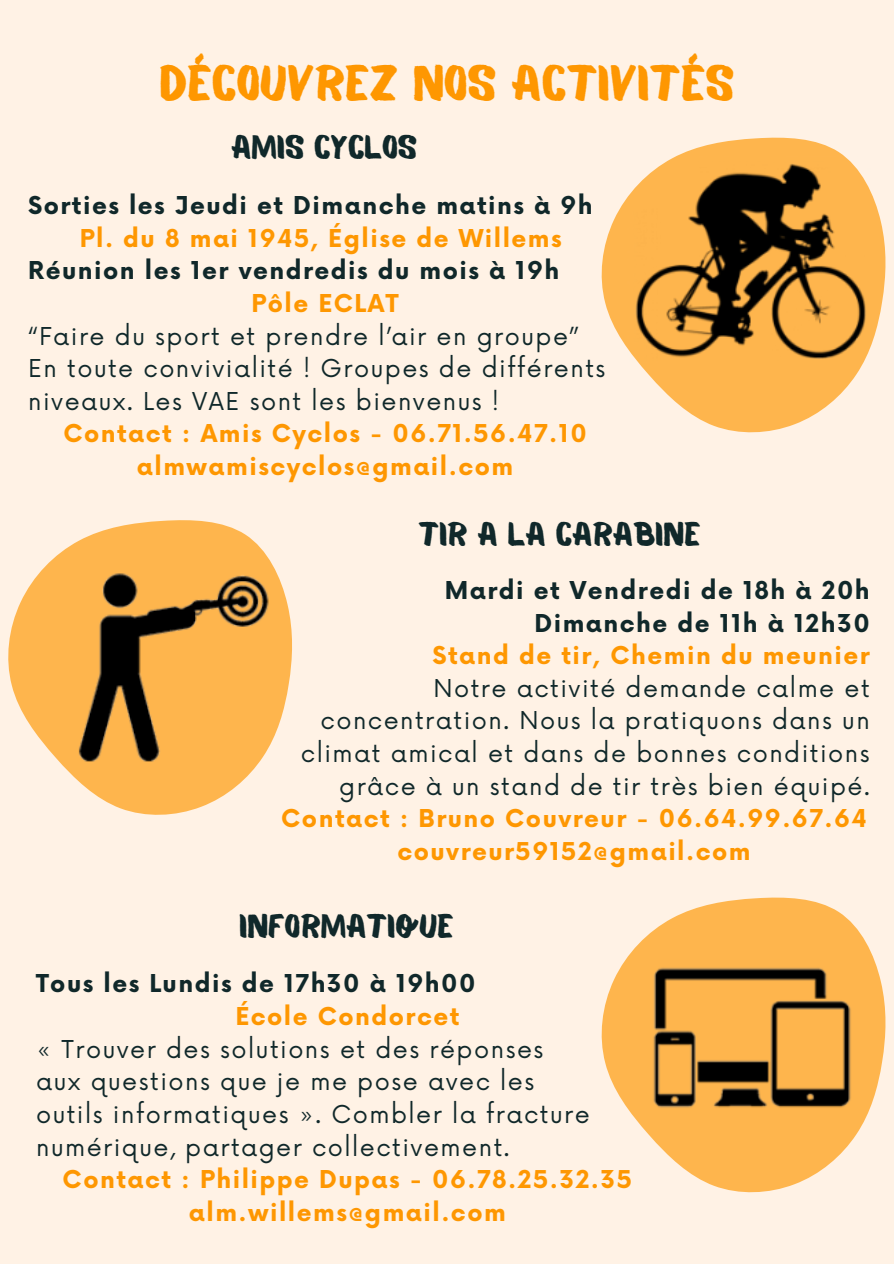
<style>
.page{position:relative;width:894px;height:1264px;background:#fff}
.page>*{position:absolute;margin:0;border:0;box-sizing:border-box;transform-origin:0 0}
.t1{font:49.5px "Balmy";color:#fe9701}
.t2{font:33px "Balmy";color:#10282a}
.t3{font:24px/32.7px "Now";letter-spacing:.06em;color:#10282a}
.t4{font:700 24px "Now";letter-spacing:.06em;color:#fe9701}
.t5{font:700 24px "Now";letter-spacing:.06em;color:#10282a}
</style>
<div class="page">
<div style="left:0;top:0;width:893px;height:1263px;background:#fff2e5"></div>
<svg style="left:8px;top:520px;width:266px;height:295px;fill:#feb54d"></svg>
<img style="left:40px;top:568px;width:252px;height:199px">
<svg style="left:601px;top:897px;width:285px;height:295px;fill:#feb54d"></svg>
<img style="left:643px;top:958px;width:215px;height:161px">
<svg style="left:601px;top:137px;width:263px;height:296px;fill:#feb54d"></svg>
<img style="left:613px;top:156px;width:273px;height:206px">
<p class="t1" style="left:159px;top:64px;width:576px">DÉCOUVREZ NOS ACTIVITÉS</p>
<p class="t2" style="left:231px;top:134px;width:187px">AMIS CYCLOS</p>
<p class="t5" style="left:28px;top:192px;width:566px">Sorties les Jeudi et Dimanche matins à 9h</p>
<p class="t4" style="left:80px;top:225px;width:483px">Pl. du 8 mai 1945, Église de Willems</p>
<p class="t5" style="left:28px;top:258px;width:532px">Réunion les 1er vendredis du mois à 19h</p>
<p class="t4" style="left:251px;top:290px;width:149px">Pôle ECLAT</p>
<p class="t3" style="left:28px;top:321px;width:552px">“Faire du sport et prendre l’air en groupe”</p>
<h2 class="t3" style="left:28px;top:353px;width:578px">En toute convivialité ! Groupes de différents niveaux. Les VAE sont les bienvenus !</h2>
<p class="t4" style="left:63px;top:421px;width:525px">Contact : Amis Cyclos - 06.71.56.47.10</p>
<p class="t4" style="left:137px;top:453px;width:377px">almwamiscyclos@gmail.com</p>
<p class="t2" style="left:418px;top:521px;width:284px">TIR A LA CARABINE</p>
<h2 class="t5" style="left:444px;top:577px;width:426px">Mardi et Vendredi de 18h à 20h</h2>
<p class="t5" style="left:534px;top:610px;width:337px">Dimanche de 11h à 12h30</p>
<p class="t4" style="left:432px;top:642px;width:438px">Stand de tir, Chemin du meunier</p>
<p class="t3" style="left:301px;top:673px;width:570px;text-align:right">Notre activité demande calme et concentration. Nous la pratiquons dans un climat amical et dans de bonnes conditions grâce à un stand de tir très bien équipé.</p>
<p class="t4" style="left:281px;top:805px;width:587px">Contact : Bruno Couvreur - 06.64.99.67.64</p>
<p class="t4" style="left:397px;top:838px;width:354px">couvreur59152@gmail.com</p>
<p class="t2" style="left:239px;top:912px;width:216px">INFORMATIQUE</p>
<p class="t5" style="left:36px;top:970px;width:441px">Tous les Lundis de 17h30 à 19h00</p>
<p class="t4" style="left:235px;top:1003px;width:225px">École Condorcet</p>
<p class="t3" style="left:36px;top:1033px;width:509px">« Trouver des solutions et des réponses</p>
<h2 class="t3" style="left:36px;top:1066px;width:499px">aux questions que je me pose avec les</h2>
<p class="t3" style="left:36px;top:1099px;width:555px">outils informatiques ». Combler la fracture numérique, partager collectivement.</p>
<p class="t4" style="left:63px;top:1166px;width:570px">Contact : Philippe Dupas - 06.78.25.32.35</p>
<p class="t4" style="left:189px;top:1199px;width:318px">alm.willems@gmail.com</p>
</div>
